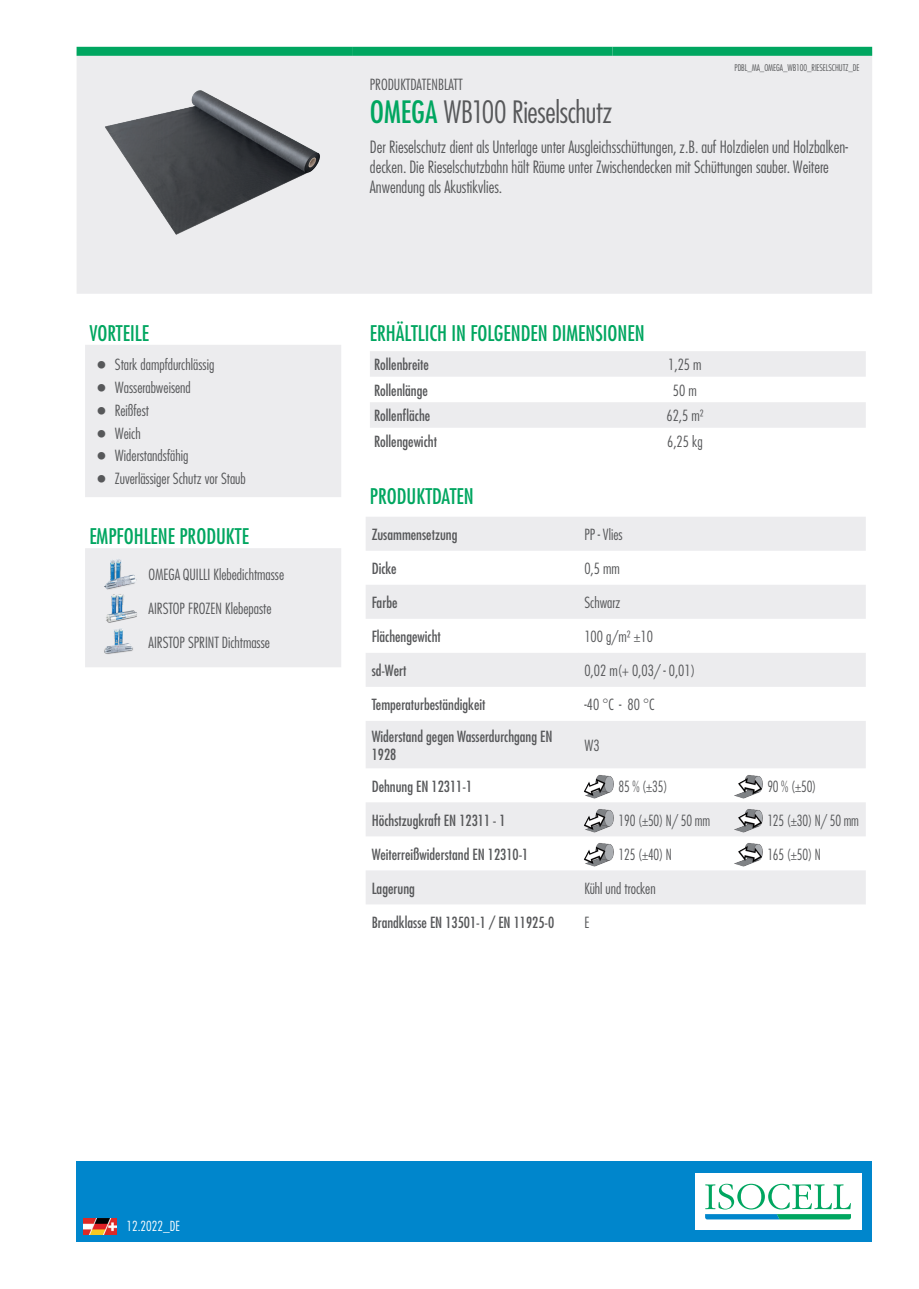
<style>
.page{position:relative;width:919px;height:1289px;background:#fff}
.page>*{position:absolute;margin:0;border:0;box-sizing:border-box;transform-origin:0 0}
.t1{font:300 condensed 30px "Futura LT Pro";letter-spacing:-.01em;color:#57585a}
.t2{font:500 condensed 21px "Futura LT Pro";color:#00a660}
.t3{font:300 condensed 16.5px/19.8px "Futura LT Pro";color:#57585a}
.t4{font:300 condensed 15px/23px "Futura LT Pro";color:#57585a}
.t5{font:500 condensed 15px/18px "Futura LT Pro";color:#57585a}
.t6{font:300 condensed 15px "Futura LT Pro";color:#57585a;scale:.92 1}
.t7{font:300 condensed 13.5px "Futura LT Pro";color:#fff}
.t8{font:300 condensed 9px "Futura LT Pro";letter-spacing:-.01em;color:#57585a}
.s1{font-weight:500;color:#00a660}
</style>
<div class="page">
<div style="left:77px;top:1161px;width:795px;height:81px;background:#0086cc"></div>
<div style="left:694px;top:1173px;width:167px;height:56px;background:#fff"></div>
<svg style="left:705px;top:1183px;width:145px;height:36px"></svg>
<img style="left:84px;top:1218px;width:32px;height:16px">
<div style="left:77px;top:56px;width:795px;height:238px;background:#ececee"></div>
<div style="left:77px;top:47px;width:276px;height:9px;background:#00a660"></div>
<div style="left:353px;top:47px;width:259px;height:9px;background:#00a660"></div>
<div style="left:612px;top:47px;width:260px;height:9px;background:#00a660"></div>
<svg style="left:85px;top:345px;width:256px;height:322px;fill:#ececee"></svg>
<svg style="left:370px;top:351px;width:495px;height:77px"></svg>
<svg style="left:366px;top:517px;width:499px;height:387px;fill:#ececee"></svg>
<img style="left:77px;top:59px;width:281px;height:196px">
<img style="left:95px;top:557px;width:49px;height:101px">
<img style="left:581px;top:774px;width:33px;height:26px">
<img style="left:730px;top:774px;width:33px;height:26px">
<img style="left:581px;top:809px;width:33px;height:25px">
<img style="left:730px;top:809px;width:33px;height:25px">
<img style="left:581px;top:843px;width:33px;height:25px">
<img style="left:730px;top:843px;width:33px;height:25px">
<svg style="left:98px;top:361px;width:7px;height:7px"></svg>
<svg style="left:98px;top:384px;width:7px;height:7px"></svg>
<svg style="left:98px;top:406px;width:7px;height:8px"></svg>
<svg style="left:98px;top:429px;width:7px;height:8px"></svg>
<svg style="left:98px;top:452px;width:7px;height:8px"></svg>
<svg style="left:98px;top:475px;width:7px;height:8px"></svg>
<h2 class="t2" style="left:89px;top:318px;width:61px">VORTEILE</h2>
<p class="t4" style="left:115px;top:353px;width:132px">Stark dampfdurchlässig<br>Wasserabweisend<br>Reißfest<br>Weich<br>Widerstandsfähig<br>Zuverlässiger Schutz vor Staub</p>
<h2 class="t2" style="left:89px;top:521px;width:161px">EMPFOHLENE PRODUKTE</h2>
<p class="t4" style="left:148px;top:563px;width:137px">OMEGA QUILLI Klebedichtmasse</p>
<p class="t4" style="left:149px;top:597px;width:124px">AIRSTOP FROZEN Klebepaste</p>
<p class="t4" style="left:149px;top:631px;width:123px">AIRSTOP SPRINT Dichtmasse</p>
<p class="t4" style="left:370px;top:72px;width:94px">PRODUKTDATENBLATT</p>
<p class="t8" style="left:734px;top:62px;width:126px">PDBL_MA_OMEGA_WB100_RIESELSCHUTZ_DE</p>
<h1 class="t1" style="left:370px;top:93px;width:244px"><span class="s1">OMEGA</span> WB100 Rieselschutz</h1>
<p class="t3" style="left:370px;top:137px;width:479px">Der Rieselschutz dient als Unterlage unter Ausgleichsschüttungen, z.B. auf Holzdielen und Holzbalken&shy;decken. Die Rieselschutzbahn hält Räume unter Zwischendecken mit Schüttungen sauber. Weitere<br>Anwendung als Akustikvlies.</p>
<h2 class="t2" style="left:370px;top:318px;width:276px">ERHÄLTLICH IN FOLGENDEN DIMENSIONEN</h2>
<p class="t5" style="left:374px;top:355px;width:56px">Rollenbreite</p>
<p class="t4" style="left:668px;top:353px;width:35px">1,25 m</p>
<p class="t5" style="left:374px;top:381px;width:55px">Rollenlänge</p>
<p class="t4" style="left:673px;top:378px;width:25px">50 m</p>
<p class="t5" style="left:374px;top:406px;width:58px">Rollenfläche</p>
<p class="t4" style="left:666px;top:404px;width:39px">62,5 m²</p>
<p class="t5" style="left:374px;top:432px;width:64px">Rollengewicht</p>
<p class="t4" style="left:667px;top:429px;width:37px">6,25 kg</p>
<h2 class="t2" style="left:370px;top:482px;width:105px">PRODUKTDATEN</h2>
<p class="t5" style="left:371px;top:525px;width:87px">Zusammensetzung</p>
<p class="t4" style="left:584px;top:523px;width:40px">PP - Vlies</p>
<p class="t5" style="left:371px;top:559px;width:27px">Dicke</p>
<p class="t4" style="left:584px;top:557px;width:37px">0,5 mm</p>
<p class="t5" style="left:371px;top:593px;width:27px">Farbe</p>
<p class="t4" style="left:584px;top:591px;width:38px">Schwarz</p>
<p class="t5" style="left:371px;top:627px;width:71px">Flächengewicht</p>
<p class="t4" style="left:584px;top:625px;width:70px">100 g/m² ±10</p>
<p class="t5" style="left:371px;top:661px;width:36px">sd-Wert</p>
<p class="t4" style="left:584px;top:659px;width:112px">0,02 m(+ 0,03/ - 0,01)</p>
<p class="t5" style="left:371px;top:695px;width:115px">Temperaturbeständigkeit</p>
<p class="t4" style="left:584px;top:693px;width:72px">-40 °C - 80 °C</p>
<p class="t5" style="left:371px;top:727px;width:182px">Widerstand gegen Wasserdurchgang EN<br>1928</p>
<p class="t4" style="left:584px;top:733px;width:17px">W3</p>
<p class="t5" style="left:371px;top:776px;width:102px">Dehnung EN 12311-1</p>
<p class="t6" style="left:618px;top:776px;width:55px">85 % (±35)</p>
<p class="t6" style="left:767px;top:776px;width:55px">90 % (±50)</p>
<p class="t5" style="left:371px;top:810px;width:135px">Höchstzugkraft EN 12311 - 1</p>
<p class="t6" style="left:618px;top:810px;width:101px">190 (±50) N/ 50 mm</p>
<p class="t6" style="left:767px;top:810px;width:101px">125 (±30) N/ 50 mm</p>
<p class="t5" style="left:371px;top:844px;width:158px">Weiterreißwiderstand EN 12310-1</p>
<p class="t6" style="left:618px;top:844px;width:60px">125 (±40) N</p>
<p class="t6" style="left:767px;top:844px;width:60px">165 (±50) N</p>
<p class="t5" style="left:371px;top:878px;width:45px">Lagerung</p>
<p class="t4" style="left:584px;top:876px;width:73px">Kühl und trocken</p>
<p class="t5" style="left:371px;top:912px;width:184px">Brandklasse EN 13501-1 / EN 11925-0</p>
<p class="t4" style="left:584px;top:910px;width:7px">E</p>
<p class="t7" style="left:126px;top:1217px;width:55px">12.2022_DE</p>
</div>
